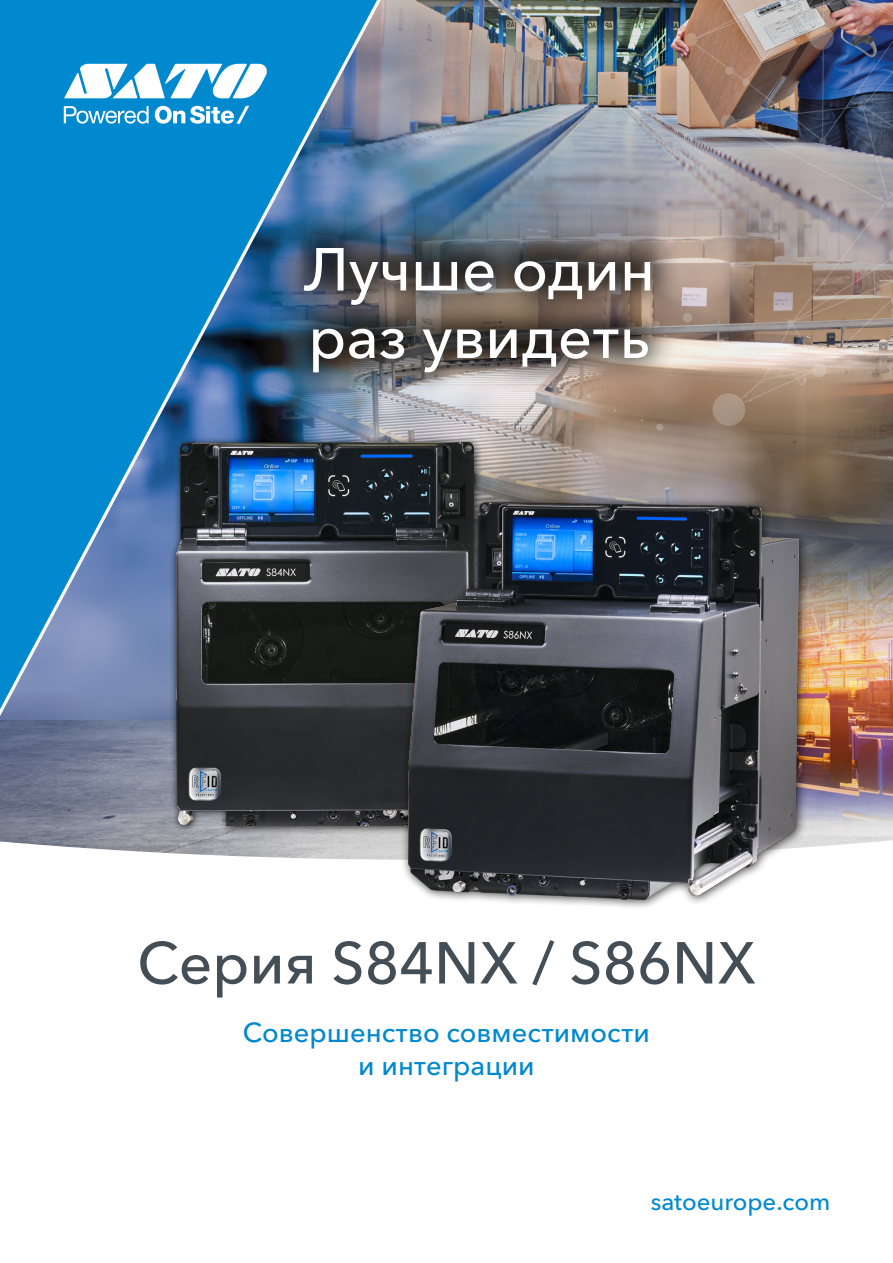
<style>
.page{position:relative;width:893px;height:1263px;background:#fff}
.page>*{position:absolute;margin:0;border:0;box-sizing:border-box;transform-origin:0 0}
.t1{font:500 60px/67.5px "Avenir Next Cyr";color:#fff}
.t2{font:500 58.5px "Avenir Next Cyr";color:#444e57}
.t3{font:500 27.3px/32.7px "Avenir Next Cyr";color:#0089cf;text-align:center}
.t4{font:500 24px "Avenir Next Cyr";color:#0089cf}
</style>
<div class="page">
<img style="left:421px;top:0;width:472px;height:481px">
<img style="left:483px;top:481px;width:410px;height:213px">
<img style="left:810px;top:694px;width:83px;height:145px">
<svg style="left:0;top:0;width:421px;height:839px"></svg>
<svg style="left:64px;top:106px;width:85px;height:18px"></svg>
<svg style="left:155px;top:106px;width:94px;height:18px"></svg>
<svg style="left:64px;top:64px;width:203px;height:34px"></svg>
<svg style="left:0;top:839px;width:893px;height:21px"></svg>
<img style="left:586px;top:0;width:307px;height:431px">
<div style="left:270px;top:210px;width:411px;height:190px;background:#000;opacity:.75"></div>
<div style="left:169px;top:435px;width:314px;height:399px;background:#000;opacity:.75"></div>
<img style="left:176px;top:442px;width:298px;height:384px">
<div style="left:400px;top:494px;width:410px;height:417px;background:#000;opacity:.75"></div>
<img style="left:408px;top:503px;width:391px;height:397px">
<h1 class="t1" style="left:303px;top:236px;width:353px">Лучше один раз увидеть</h1>
<h2 class="t2" style="left:137px;top:928px;width:620px">Серия S84NX / S86NX</h2>
<p class="t3" style="left:243px;top:1016px;width:409px">Совершенство совместимости и интеграции</p>
<p class="t4" style="left:651px;top:1187px;width:181px">satoeurope.com</p>
</div>
